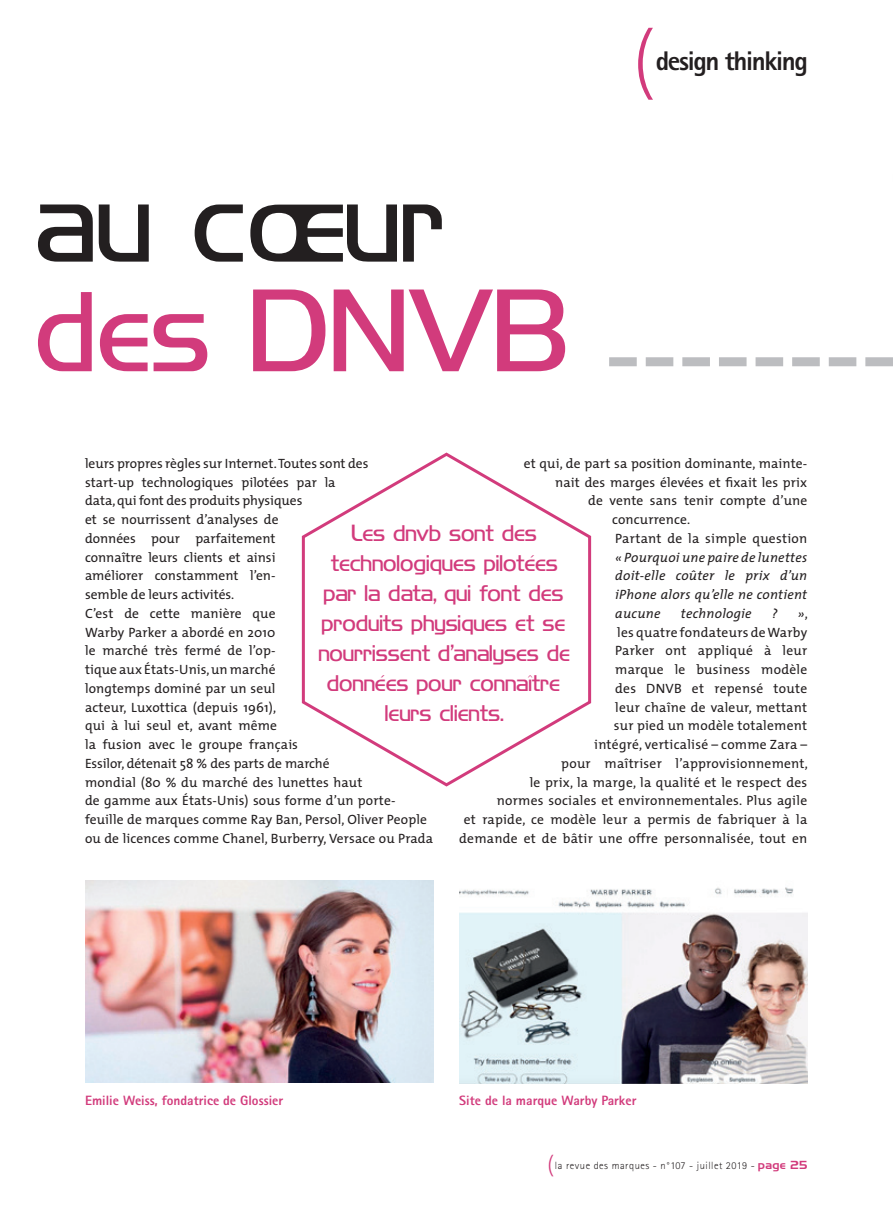
<style>
.page{position:relative;width:893px;height:1212px;background:#fff}
.page>*{position:absolute;margin:0;border:0;box-sizing:border-box;transform-origin:0 0}
.t1{font:105px "Hancock Park Light Laser";color:#d23b7c}
.t2{font:105px "Hancock Park Light Laser";color:#231f20}
.t3{font:300 75px "The Mix";color:#d23b7c}
.t4{font:800 27px "Rotis Sans Serif";letter-spacing:-.05em;color:#231f20}
.t5{font:21px/30px "Hancock Park Light Laser";color:#d23b7c;text-align:center}
.t6{font:13.5px/18.8px "The Mix";letter-spacing:.01em;color:#231f20}
.t7{font:italic 13.5px/18.8px "The Mix";letter-spacing:.02em;color:#231f20;text-align:justify}
.t8{font:800 13.5px "Rotis Sans Serif";color:#d23b7c}
.t9{font:300 10.5px "Rotis Sans Serif";letter-spacing:.05em;color:#231f20}
.s1{font-style:italic}
.s2{font-family:"The Mix";font-size:22.5px;color:#d23b7c}
.s3{font-family:"Hancock Park Laser";font-weight:400;color:#d23b7c}
</style>
<div class="page">
<svg style="left:609px;top:357px;width:284px;height:9px"></svg>
<img style="left:85px;top:880px;width:349px;height:203px">
<svg style="left:301px;top:452px;width:291px;height:335px"></svg>
<img style="left:459px;top:887px;width:349px;height:196px">
<h1 class="t2" style="left:38px;top:173px;width:411px">au cœur</h1>
<h1 class="t1" style="left:38px;top:283px;width:537px">des DNVB</h1>
<h2 class="t3" style="left:632px;top:-2px;width:24px">(</h2>
<h3 class="t4" style="left:656px;top:44px;width:154px">design thinking</h3>
<p class="t6" style="left:85px;top:453px;width:350px">leurs propres règles sur Internet. Toutes sont des<br>start-up technologiques pilotées par la<br>data, qui font des produits physiques<br>et se nourrissent d’analyses de<br>données pour parfaitement<br>connaître leurs clients et ainsi<br>améliorer constamment l’en-<br>semble de leurs activités.<br>C’est de cette manière que<br>Warby Parker a abordé en 2010<br>le marché très fermé de l’op-<br>tique aux États-Unis, un marché<br>longtemps dominé par un seul<br>acteur, Luxottica (depuis 1961),<br>qui à lui seul et, avant même<br>la fusion avec le groupe français<br>Essilor, détenait 58 % des parts de marché<br>mondial (80 % du marché des lunettes haut<br>de gamme aux États-Unis) sous forme d’un porte&shy;feuille de marques comme Ray Ban, Persol, Oliver People ou de licences comme Chanel, Burberry, Versace ou Prada</p>
<p class="t6" style="left:524px;top:453px;width:285px">et qui, de part sa position dominante, mainte-</p>
<p class="t6" style="left:555px;top:472px;width:254px">nait des marges élevées et fixait les prix</p>
<p class="t6" style="left:588px;top:491px;width:221px">de vente sans tenir compte d’une</p>
<p class="t6" style="left:612px;top:510px;width:80px">concurrence.</p>
<p class="t6" style="left:615px;top:528px;width:194px">Partant de la simple question</p>
<p class="t7" style="left:615px;top:547px;width:194px">« Pourquoi une paire de lunettes doit-elle coûter le prix d’un iPhone alors qu’elle ne contient aucune</p>
<h3 class="t5" style="left:319px;top:519px;width:253px">Les dnvb sont des technologiques pilotées par la data, qui font des produits physiques et se nourrissent d’analyses de données pour connaître leurs clients.</h3>
<p class="t7" style="left:681px;top:603px;width:72px">technologie</p>
<p class="t7" style="left:772px;top:603px;width:7px">?</p>
<p class="t6" style="left:459px;top:603px;width:350px;text-align:right"><span class="s1">»</span>,<br>les quatre fondateurs de Warby<br>Parker ont appliqué à leur<br>marque le business modèle<br>des DNVB et repensé toute<br>leur chaîne de valeur, mettant<br>sur pied un modèle totalement<br>intégré, verticalisé – comme Zara –<br>pour maîtriser l’approvisionnement,<br>le prix, la marge, la qualité et le respect des<br>normes sociales et environnementales. Plus agile<br>et rapide, ce modèle leur a permis de fabriquer à la demande et de bâtir une offre personnalisée, tout en</p>
<p class="t8" style="left:85px;top:1092px;width:200px">Emilie Weiss, fondatrice de Glossier</p>
<p class="t8" style="left:459px;top:1092px;width:179px">Site de la marque Warby Parker</p>
<p class="t9" style="left:547px;top:1159px;width:262px"><span class="s2">(</span>la revue des marques - n°107 - juillet 2019 - <span class="s3">page 25</span></p>
</div>
